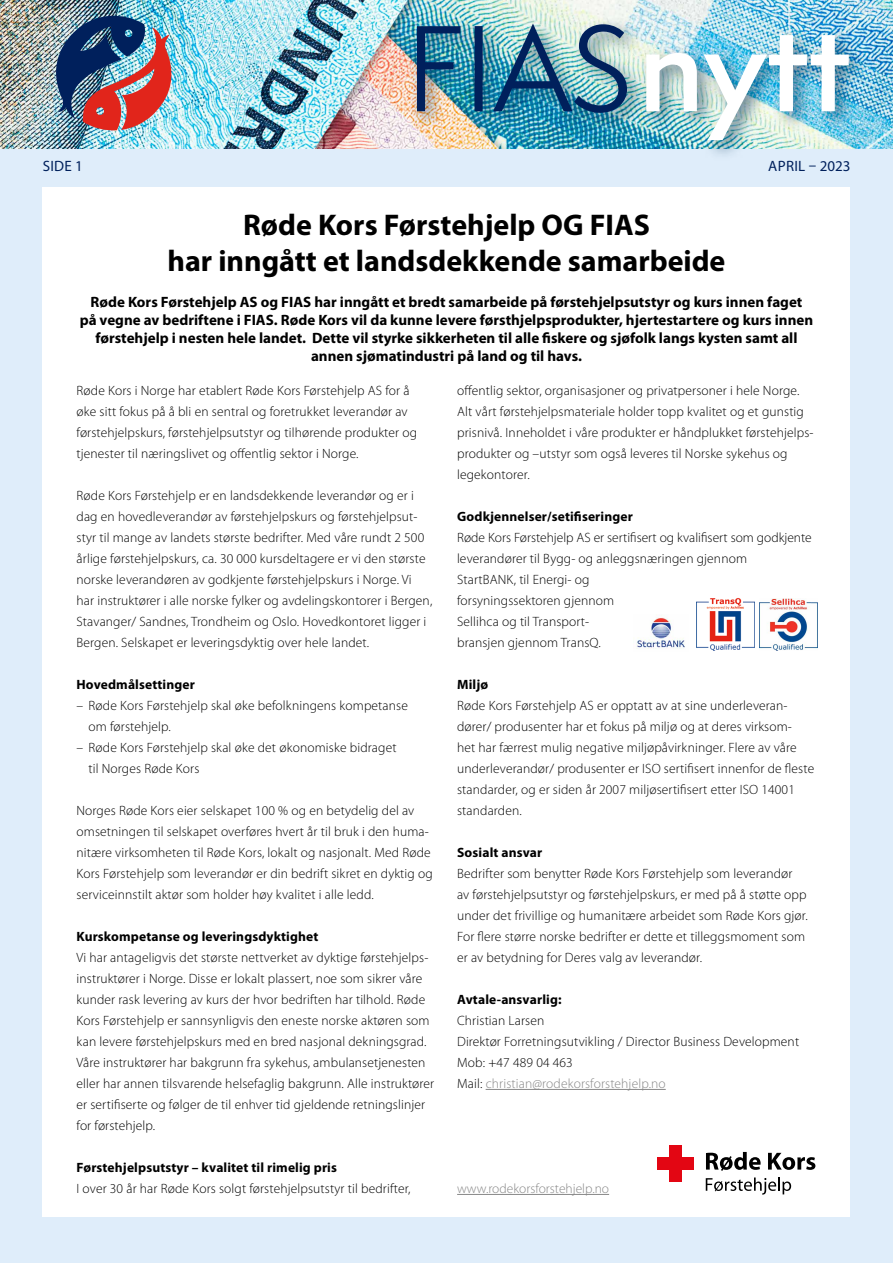
<style>
.page{position:relative;width:893px;height:1263px;background:#dfedfa}
.page>*{position:absolute;margin:0;border:0;box-sizing:border-box;transform-origin:0 0}
.t1{font:700 30px/36px "Myriad Pro";color:#000;text-align:center}
.t2{font:700 15px/18px "Myriad Pro";color:#000;text-align:center}
.t3{font:15px "Myriad Pro";letter-spacing:.02em;color:#00205c}
.t4{font:300 13.5px/21px "Myriad Pro";letter-spacing:.01em;color:#000}
.t5{font:700 13.5px "Myriad Pro";letter-spacing:.01em;color:#000}
.t6{font:300 13.5px "Myriad Pro";color:#878787}
.s1{color:#878787}
</style>
<div class="page">
<img style="left:0;top:0;width:893px;height:149px">
<div style="left:638px;top:28px;width:231px;height:133px;background:#002e52;opacity:.55"></div>
<img style="left:646px;top:35px;width:203px;height:105px">
<div style="left:409px;top:17px;width:238px;height:116px;background:#002e52;opacity:.55"></div>
<img style="left:417px;top:24px;width:210px;height:89px">
<img style="left:50px;top:11px;width:124px;height:120px">
<div style="left:43px;top:187px;width:807px;height:1029px;background:#fff"></div>
<hr style="left:486px;top:1089px;width:180px;height:1px;background:#878787">
<hr style="left:457px;top:1194px;width:152px;height:1px;background:#878787">
<img style="left:697px;top:598px;width:58px;height:52px">
<img style="left:759px;top:598px;width:58px;height:52px">
<img style="left:637px;top:615px;width:48px;height:34px">
<svg style="left:706px;top:1152px;width:55px;height:19px"></svg>
<svg style="left:768px;top:1153px;width:47px;height:17px"></svg>
<svg style="left:706px;top:1177px;width:85px;height:18px"></svg>
<div style="left:669px;top:1145px;width:13px;height:37px;background:#e30613"></div>
<div style="left:657px;top:1157px;width:37px;height:12px;background:#e30613"></div>
<p class="t3" style="left:43px;top:156px;width:42px">SIDE 1</p>
<p class="t3" style="left:768px;top:156px;width:84px">APRIL – 2023</p>
<h1 class="t1" style="left:167px;top:206px;width:559px">Røde Kors Førstehjelp OG FIAS<br>har inngått et landsdekkende samarbeide</h1>
<p class="t2" style="left:80px;top:293px;width:735px">Røde Kors Førstehjelp AS og FIAS har inngått et bredt samarbeide på førstehjelpsutstyr og kurs innen faget<br>på vegne av bedriftene i FIAS. Røde Kors vil da kunne levere førsthjelpsprodukter, hjertestartere og kurs innen førstehjelp i nesten hele landet. Dette vil styrke sikkerheten til alle fiskere og sjøfolk langs kysten samt all annen sjømatindustri på land og til havs.</p>
<p class="t4" style="left:77px;top:380px;width:342px">Røde Kors i Norge har etablert Røde Kors Førstehjelp AS for å øke sitt fokus på å bli en sentral og foretrukket leverandør av førstehjelpskurs, førstehjelpsutstyr og tilhørende produkter og tjenester til næringslivet og offentlig sektor i Norge.</p>
<p class="t4" style="left:77px;top:485px;width:357px">Røde Kors Førstehjelp er en landsdekkende leverandør og er i dag en hovedleverandør av førstehjelpskurs og førstehjelpsut&shy;styr til mange av landets største bedrifter. Med våre rundt 2 500 årlige førstehjelpskurs, ca. 30 000 kursdeltagere er vi den største norske leverandøren av godkjente førstehjelpskurs i Norge. Vi har instruktører i alle norske fylker og avdelingskontorer i Bergen, Stavanger/ Sandnes, Trondheim og Oslo. Hovedkontoret ligger i Bergen. Selskapet er leveringsdyktig over hele landet.</p>
<p class="t5" style="left:77px;top:676px;width:120px">Hovedmålsettinger</p>
<p class="t4" style="left:89px;top:695px;width:321px;text-indent:-12px">– Røde Kors Førstehjelp skal øke befolkningens kompetanse om førstehjelp.</p>
<p class="t4" style="left:89px;top:737px;width:309px;text-indent:-12px">– Røde Kors Førstehjelp skal øke det økonomiske bidraget til Norges Røde Kors</p>
<p class="t4" style="left:77px;top:800px;width:358px">Norges Røde Kors eier selskapet 100 % og en betydelig del av omsetningen til selskapet overføres hvert år til bruk i den huma&shy;nitære virksomheten til Røde Kors, lokalt og nasjonalt. Med Røde Kors Førstehjelp som leverandør er din bedrift sikret en dyktig og serviceinnstilt aktør som holder høy kvalitet i alle ledd.</p>
<p class="t5" style="left:77px;top:928px;width:243px">Kurskompetanse og leveringsdyktighet</p>
<p class="t4" style="left:77px;top:947px;width:359px">Vi har antageligvis det største nettverket av dyktige førstehjelps&shy;instruktører i Norge. Disse er lokalt plassert, noe som sikrer våre kunder rask levering av kurs der hvor bedriften har tilhold. Røde Kors Førstehjelp er sannsynligvis den eneste norske aktøren som kan levere førstehjelpskurs med en bred nasjonal dekningsgrad.<br>Våre instruktører har bakgrunn fra sykehus, ambulansetjenesten eller har annen tilsvarende helsefaglig bakgrunn. Alle instruktører er sertifiserte og følger de til enhver tid gjeldende retningslinjer for førstehjelp.</p>
<p class="t5" style="left:77px;top:1159px;width:262px">Førstehjelpsutstyr – kvalitet til rimelig pris</p>
<p class="t4" style="left:77px;top:1178px;width:336px">I over 30 år har Røde Kors solgt førstehjelpsutstyr til bedrifter,</p>
<p class="t4" style="left:457px;top:380px;width:358px">offentlig sektor, organisasjoner og privatpersoner i hele Norge.<br>Alt vårt førstehjelpsmateriale holder topp kvalitet og et gunstig prisnivå. Inneholdet i våre produkter er håndplukket førstehjelps&shy;produkter og –utstyr som også leveres til Norske sykehus og legekontorer.</p>
<p class="t5" style="left:457px;top:508px;width:177px">Godkjennelser/setifiseringer</p>
<p class="t4" style="left:457px;top:527px;width:356px">Røde Kors Førstehjelp AS er sertifisert og kvalifisert som godkjente leverandører til Bygg- og anleggsnæringen gjennom<br>StartBANK, til Energi- og<br>forsyningssektoren gjennom<br>Sellihca og til Transport-<br>bransjen gjennom TransQ.</p>
<p class="t5" style="left:457px;top:676px;width:33px">Miljø</p>
<p class="t4" style="left:457px;top:695px;width:359px">Røde Kors Førstehjelp AS er opptatt av at sine underleveran&shy;dører/ produsenter har et fokus på miljø og at deres virksom-<br>het har færrest mulig negative miljøpåvirkninger. Flere av våre underleverandør/ produsenter er ISO sertifisert innenfor de fleste standarder, og er siden år 2007 miljøsertifisert etter ISO 14001 standarden.</p>
<p class="t5" style="left:457px;top:844px;width:87px">Sosialt ansvar</p>
<p class="t4" style="left:457px;top:863px;width:352px">Bedrifter som benytter Røde Kors Førstehjelp som leverandør av førstehjelpsutstyr og førstehjelpskurs, er med på å støtte opp under det frivillige og humanitære arbeidet som Røde Kors gjør.<br>For flere større norske bedrifter er dette et tilleggsmoment som er av betydning for Deres valg av leverandør.</p>
<p class="t5" style="left:457px;top:991px;width:106px">Avtale-ansvarlig:</p>
<p class="t4" style="left:457px;top:1010px;width:344px">Christian Larsen<br>Direktør Forretningsutvikling / Director Business Development Mob: +47 489 04 463<br>Mail: <span class="s1">christian@rodekorsforstehjelp.no</span></p>
<p class="t6" style="left:457px;top:1180px;width:153px">www.rodekorsforstehjelp.no</p>
</div>
